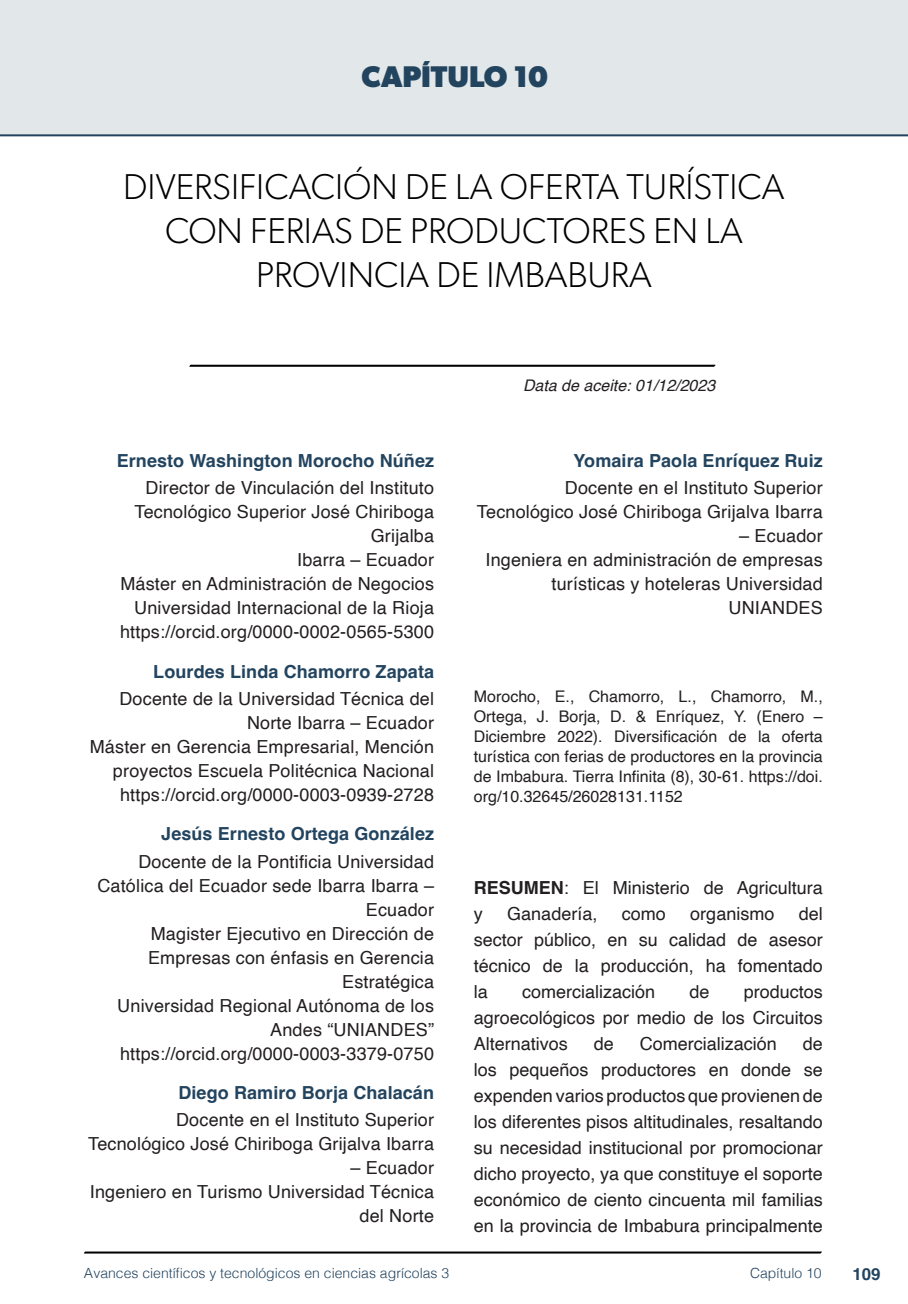
<style>
.page{position:relative;width:908px;height:1304px;background:#fff}
.page>*{position:absolute;margin:0;border:0;box-sizing:border-box;transform-origin:0 0}
.t1{font:300 36px/44px "Gibson";color:#000;text-align:center}
.t2{font:700 30px "Gibson";color:#23445f}
.t3{font:18px/24px "Helvetica";letter-spacing:.01em;color:#231f20;text-align:right}
.t4{font:700 18px "Helvetica";letter-spacing:.005em;color:#23445f}
.t5{font:700 16.8px "Helvetica";color:#23445f}
.t6{font:16px/20px "Helvetica";color:#231f20;text-align:justify}
.t7{font:italic 16px "Helvetica";color:#231f20}
.t8{font:300 14px "Helvetica";color:#23445f}
.s1{font-weight:700}
</style>
<div class="page">
<svg style="left:84px;top:1251px;width:737px;height:3px"></svg>
<svg style="left:189px;top:364px;width:526px;height:3px"></svg>
<div style="left:0;top:0;width:907px;height:136px;background:#e2e7e9"></div>
<div style="left:44px;top:72px;width:68px;height:61px;background:#e2e7e9"></div>
<h2 class="t2" style="left:361px;top:58px;width:188px">CAPÍTULO 10</h2>
<h1 class="t1" style="left:123px;top:164px;width:662px">DIVERSIFICACIÓN DE LA OFERTA TURÍSTICA<br>CON FERIAS DE PRODUCTORES EN LA<br>PROVINCIA DE IMBABURA</h1>
<p class="t4" style="left:117px;top:450px;width:319px">Ernesto Washington Morocho Núñez</p>
<p class="t3" style="left:120px;top:477px;width:315px">Director de Vinculación del Instituto<br>Tecnológico Superior José Chiriboga<br>Grijalba<br>Ibarra – Ecuador<br>Máster en Administración de Negocios<br>Universidad Internacional de la Rioja https://orcid.org/0000-0002-0565-5300</p>
<p class="t4" style="left:153px;top:660px;width:282px">Lourdes Linda Chamorro Zapata</p>
<p class="t3" style="left:90px;top:687px;width:345px">Docente de la Universidad Técnica del Norte Ibarra – Ecuador<br>Máster en Gerencia Empresarial, Mención proyectos Escuela Politécnica Nacional https://orcid.org/0000-0003-0939-2728</p>
<p class="t4" style="left:161px;top:823px;width:274px">Jesús Ernesto Ortega González</p>
<p class="t3" style="left:97px;top:850px;width:338px">Docente de la Pontificia Universidad<br>Católica del Ecuador sede Ibarra Ibarra –<br>Ecuador<br>Magister Ejecutivo en Dirección de<br>Empresas con énfasis en Gerencia<br>Estratégica<br>Universidad Regional Autónoma de los<br>Andes “UNIANDES” https://orcid.org/0000-0003-3379-0750</p>
<p class="t4" style="left:178px;top:1082px;width:257px">Diego Ramiro Borja Chalacán</p>
<p class="t3" style="left:88px;top:1109px;width:347px">Docente en el Instituto Superior<br>Tecnológico José Chiriboga Grijalva Ibarra</p>
<p class="t3" style="left:90px;top:1157px;width:345px">– Ecuador<br>Ingeniero en Turismo Universidad Técnica del Norte</p>
<p class="t7" style="left:523px;top:373px;width:194px">Data de aceite: 01/12/2023</p>
<p class="t4" style="left:573px;top:450px;width:251px">Yomaira Paola Enríquez Ruiz</p>
<p class="t3" style="left:476px;top:476px;width:347px">Docente en el Instituto Superior<br>Tecnológico José Chiriboga Grijalva Ibarra</p>
<p class="t3" style="left:485px;top:524px;width:339px">– Ecuador<br>Ingeniera en administración de empresas turísticas y hoteleras Universidad<br>UNIANDES</p>
<p class="t6" style="left:473px;top:687px;width:350px">Morocho, E., Chamorro, L., Chamorro, M., Ortega, J. Borja, D. &amp; Enríquez, Y. (Enero – Diciembre 2022). Diversificación de la oferta turística con ferias de productores en la provincia de Imbabura. Tierra Infinita (8), 30-61. https://doi. org/10.32645/26028131.1152</p>
<p class="t3" style="left:473px;top:875px;width:350px;line-height:26px;text-align:left"><span class="s1">RESUMEN</span>: El Ministerio de Agricultura y</p>
<p class="t3" style="left:507px;top:902px;width:92px">Ganadería,</p>
<p class="t3" style="left:621px;top:902px;width:46px">como</p>
<p class="t3" style="left:690px;top:902px;width:86px">organismo</p>
<p class="t3" style="left:473px;top:901px;width:350px;line-height:26px;text-align:justify;text-indent:325px">del sector público, en su calidad de asesor técnico de la producción, ha fomentado la</p>
<p class="t3" style="left:522px;top:980px;width:135px">comercialización</p>
<p class="t3" style="left:689px;top:980px;width:22px">de</p>
<p class="t3" style="left:473px;top:979px;width:350px;line-height:26px;text-align:justify;text-indent:270px">productos agroecológicos por medio de los Circuitos Alternativos</p>
<p class="t3" style="left:593px;top:1032px;width:22px">de</p>
<p class="t3" style="left:639px;top:1032px;width:139px">Comercialización</p>
<p class="t3" style="left:473px;top:1031px;width:350px;line-height:26px;text-align:justify;text-indent:329px">de los pequeños productores en donde se expenden varios productos que provienen de los diferentes pisos altitudinales, resaltando su necesidad institucional por promocionar dicho proyecto, ya que constituye el soporte económico de ciento cincuenta mil familias en la provincia de Imbabura principalmente</p>
<p class="t8" style="left:84px;top:1261px;width:366px">Avances científicos y tecnológicos en ciencias agrícolas 3</p>
<p class="t8" style="left:749px;top:1261px;width:73px">Capítulo 10</p>
<p class="t5" style="left:851px;top:1264px;width:30px">109</p>
</div>
